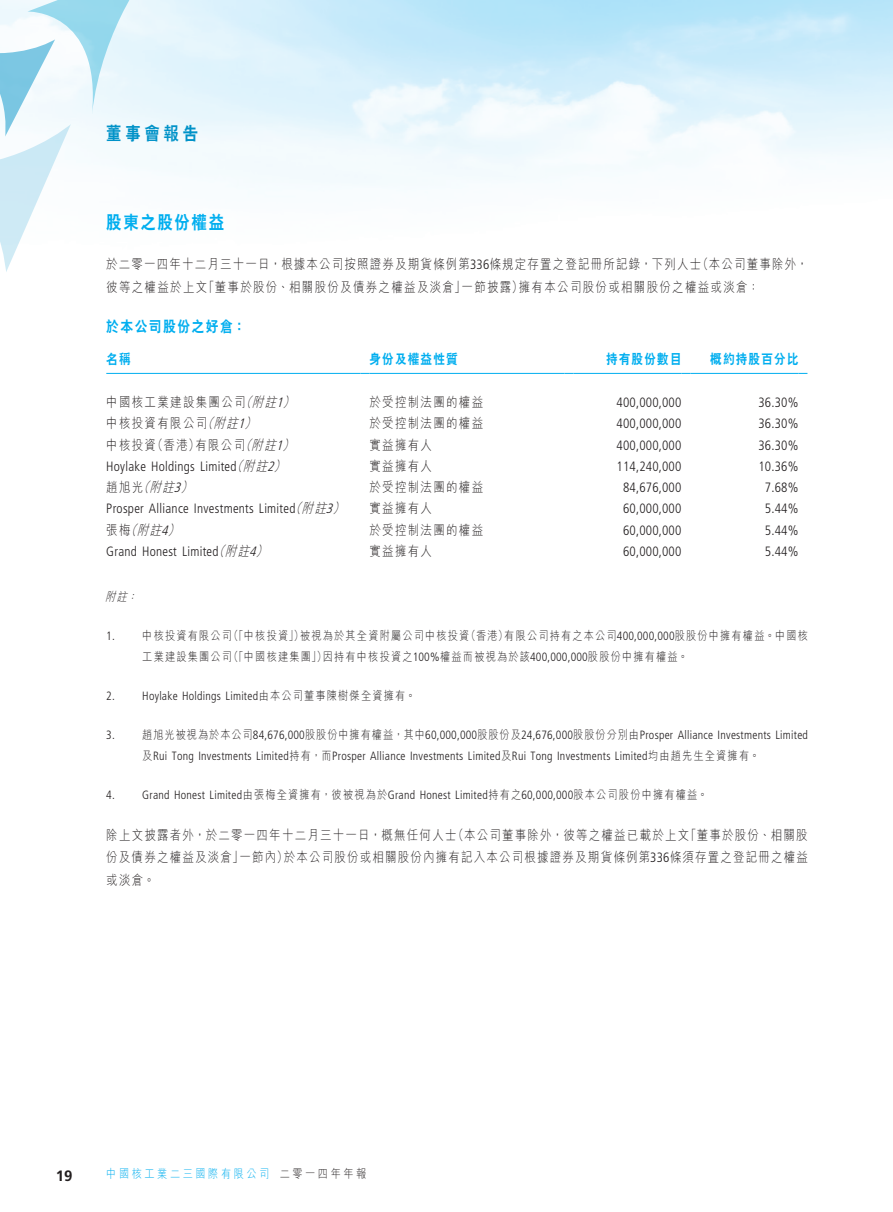
<style>
.page{position:relative;width:893px;height:1212px;background:#fff}
.page>*{position:absolute;margin:0;border:0;box-sizing:border-box;transform-origin:0 0}
._03_H1{font:800 18px "C Hei 2 HK";letter-spacing:.115em;color:#00aeef;scale:.85 1}
.t1{font:800 18px "C Hei 2 HK";letter-spacing:.25em;color:#0092c8;scale:.85 1}
._04___H2{font:800 15px "C Hei 2 HK";letter-spacing:.115em;color:#00aeef;scale:.85 1}
.t2{font:700 15px "Frutiger LT Std";color:#231f20}
._01_Body_Text{font:300 13.5px/22.5px "M Hei HK";letter-spacing:.105em;color:#231f20;scale:.85 1}
._31_table_tab_6pt{font:300 condensed 13.5px "Frutiger LT Std";letter-spacing:.01em;color:#231f20}
._15_Table_Stub{font:300 13.5px "M Hei HK";letter-spacing:.115em;color:#231f20;scale:.85 1}
._15_Table_Stub-2{font:300 condensed 13.5px "Frutiger LT Std";letter-spacing:.02em;color:#231f20}
._15_Table_Stub-3{font:italic 300 13.5px "M Hei HK";color:#231f20;scale:.85 1}
._31_table_tab_6pt-2{font:800 13.5px "C Hei 2 HK";letter-spacing:.115em;color:#00aeef;scale:.85 1}
._15_Table_Stub-4{font:800 13.5px "C Hei 2 HK";letter-spacing:.115em;color:#00aeef;scale:.85 1}
._21_IN0__Note{font:300 condensed 12px "Frutiger LT Std";letter-spacing:.02em;color:#231f20}
._21_IN0__Note-2{font:300 12px "M Hei HK";letter-spacing:.115em;color:#231f20;scale:.85 1}
.t3{font:300 12px "M Hei HK";letter-spacing:.25em;color:#00aeef;scale:.85 1}
._21_IN0__Note-3{font:300 12px "M Hei HK";letter-spacing:.25em;color:#231f20;scale:.85 1}
._21_IN0__Note-4{font:italic 300 12px "M Hei HK";color:#231f20;scale:.85 1}
.s1{font-family:"Frutiger LT Std";font-stretch:condensed}
.s2{font-family:"M Hei HK";font-style:italic;font-stretch:normal}
.s3{font-family:"M Hei HK";font-stretch:normal}
</style>
<div class="page">
<svg style="left:0;top:0;width:153px;height:272px"></svg>
<hr style="left:106px;top:373px;width:254px;height:1px;background:#00aeef">
<hr style="left:369px;top:373px;width:195px;height:1px;background:#00aeef">
<hr style="left:573px;top:373px;width:108px;height:1px;background:#00aeef">
<hr style="left:690px;top:373px;width:108px;height:1px;background:#00aeef">
<h1 class="t1" style="left:106px;top:122px;width:109px">董事會報告</h1>
<p class="_03_H1" style="left:106px;top:210px;width:140px">股東之股份權益</p>
<p class="_01_Body_Text" style="left:697px;top:252px;width:132px">（本公司董事除外，</p>
<p class="_01_Body_Text" style="left:519px;top:252px;width:284px;text-indent:-413px">於二零一四年十二月三十一日，根據本公司按照證券及期貨條例第<span class="s1">336</span>條規定存置之登記冊所記錄，下列人士<br>擁有本公司股份或相關股份之權益或淡倉：</p>
<p class="_01_Body_Text" style="left:462px;top:275px;width:74px">一節披露）</p>
<p class="_01_Body_Text" style="left:203px;top:275px;width:310px">「董事於股份、相關股份及債券之權益及淡倉」</p>
<p class="_01_Body_Text" style="left:106px;top:275px;width:120px">彼等之權益於上文</p>
<p class="_04___H2" style="left:106px;top:317px;width:166px">於本公司股份之好倉：</p>
<p class="_15_Table_Stub-4" style="left:106px;top:350px;width:30px">名稱</p>
<p class="_15_Table_Stub-4" style="left:369px;top:350px;width:105px">身份及權益性質</p>
<p class="_31_table_tab_6pt-2" style="left:606px;top:350px;width:90px">持有股份數目</p>
<p class="_31_table_tab_6pt-2" style="left:710px;top:350px;width:105px">概約持股百分比</p>
<p class="_15_Table_Stub-3" style="left:240px;top:393px;width:21px">（</p>
<p class="_15_Table_Stub-3" style="left:276px;top:393px;width:28px">）<span class="s1">1</span></p>
<p class="_15_Table_Stub-3" style="left:252px;top:393px;width:36px">附註</p>
<p class="_15_Table_Stub" style="left:106px;top:393px;width:165px">中國核工業建設集團公司</p>
<p class="_15_Table_Stub" style="left:369px;top:393px;width:135px">於受控制法團的權益</p>
<p class="_31_table_tab_6pt" style="left:616px;top:395px;width:66px">400,000,000</p>
<p class="_31_table_tab_6pt" style="left:758px;top:395px;width:42px">36.30%</p>
<p class="_15_Table_Stub-3" style="left:202px;top:414px;width:21px">（</p>
<p class="_15_Table_Stub-3" style="left:238px;top:414px;width:28px">）<span class="s1">1</span></p>
<p class="_15_Table_Stub-3" style="left:213px;top:414px;width:36px">附註</p>
<p class="_15_Table_Stub" style="left:106px;top:414px;width:120px">中核投資有限公司</p>
<p class="_15_Table_Stub" style="left:369px;top:414px;width:135px">於受控制法團的權益</p>
<p class="_31_table_tab_6pt" style="left:616px;top:416px;width:66px">400,000,000</p>
<p class="_31_table_tab_6pt" style="left:758px;top:416px;width:42px">36.30%</p>
<p class="_15_Table_Stub" style="left:152px;top:435px;width:57px">（香港）</p>
<p class="_15_Table_Stub-3" style="left:240px;top:435px;width:21px">（</p>
<p class="_15_Table_Stub-3" style="left:276px;top:435px;width:28px">）<span class="s1">1</span></p>
<p class="_15_Table_Stub-3" style="left:251px;top:435px;width:36px">附註</p>
<p class="_15_Table_Stub" style="left:106px;top:435px;width:60px">中核投資</p>
<p class="_15_Table_Stub" style="left:195px;top:435px;width:60px">有限公司</p>
<p class="_15_Table_Stub" style="left:369px;top:435px;width:75px">實益擁有人</p>
<p class="_31_table_tab_6pt" style="left:616px;top:437px;width:66px">400,000,000</p>
<p class="_31_table_tab_6pt" style="left:758px;top:437px;width:42px">36.30%</p>
<p class="_15_Table_Stub-3" style="left:231px;top:456px;width:21px">（</p>
<p class="_15_Table_Stub-3" style="left:267px;top:456px;width:28px">）<span class="s1">2</span></p>
<p class="_15_Table_Stub-2" style="left:106px;top:459px;width:167px">Hoylake Holdings Limited <span class="s2">附註</span></p>
<p class="_15_Table_Stub" style="left:369px;top:456px;width:75px">實益擁有人</p>
<p class="_31_table_tab_6pt" style="left:616px;top:459px;width:66px">114,240,000</p>
<p class="_31_table_tab_6pt" style="left:758px;top:459px;width:42px">10.36%</p>
<p class="_15_Table_Stub-3" style="left:138px;top:478px;width:21px">（</p>
<p class="_15_Table_Stub-3" style="left:174px;top:478px;width:28px">）<span class="s1">3</span></p>
<p class="_15_Table_Stub-3" style="left:149px;top:478px;width:36px">附註</p>
<p class="_15_Table_Stub" style="left:106px;top:478px;width:45px">趙旭光</p>
<p class="_15_Table_Stub" style="left:369px;top:478px;width:135px">於受控制法團的權益</p>
<p class="_31_table_tab_6pt" style="left:623px;top:480px;width:60px">84,676,000</p>
<p class="_31_table_tab_6pt" style="left:765px;top:480px;width:35px">7.68%</p>
<p class="_15_Table_Stub-3" style="left:290px;top:499px;width:21px">（</p>
<p class="_15_Table_Stub-3" style="left:326px;top:499px;width:28px">）<span class="s1">3</span></p>
<p class="_15_Table_Stub-2" style="left:106px;top:501px;width:226px">Prosper Alliance Investments Limited <span class="s2">附註</span></p>
<p class="_15_Table_Stub" style="left:369px;top:499px;width:75px">實益擁有人</p>
<p class="_31_table_tab_6pt" style="left:623px;top:501px;width:60px">60,000,000</p>
<p class="_31_table_tab_6pt" style="left:765px;top:501px;width:35px">5.44%</p>
<p class="_15_Table_Stub-3" style="left:125px;top:520px;width:21px">（</p>
<p class="_15_Table_Stub-3" style="left:161px;top:520px;width:28px">）<span class="s1">4</span></p>
<p class="_15_Table_Stub-3" style="left:137px;top:520px;width:36px">附註</p>
<p class="_15_Table_Stub" style="left:106px;top:520px;width:30px">張梅</p>
<p class="_15_Table_Stub" style="left:369px;top:520px;width:135px">於受控制法團的權益</p>
<p class="_31_table_tab_6pt" style="left:623px;top:522px;width:60px">60,000,000</p>
<p class="_31_table_tab_6pt" style="left:765px;top:522px;width:35px">5.44%</p>
<p class="_15_Table_Stub-3" style="left:213px;top:542px;width:21px">（</p>
<p class="_15_Table_Stub-3" style="left:249px;top:542px;width:28px">）<span class="s1">4</span></p>
<p class="_15_Table_Stub-2" style="left:106px;top:544px;width:149px">Grand Honest Limited <span class="s2">附註</span></p>
<p class="_15_Table_Stub" style="left:369px;top:542px;width:75px">實益擁有人</p>
<p class="_31_table_tab_6pt" style="left:623px;top:544px;width:60px">60,000,000</p>
<p class="_31_table_tab_6pt" style="left:765px;top:544px;width:35px">5.44%</p>
<p class="_21_IN0__Note-4" style="left:105px;top:588px;width:32px">附註</p>
<p class="_21_IN0__Note-4" style="left:127px;top:588px;width:19px">：</p>
<p class="_21_IN0__Note" style="left:106px;top:629px;width:10px">1.</p>
<p class="_21_IN0__Note" style="left:106px;top:689px;width:10px">2.</p>
<p class="_21_IN0__Note" style="left:106px;top:728px;width:10px">3.</p>
<p class="_21_IN0__Note" style="left:106px;top:788px;width:10px">4.</p>
<p class="_21_IN0__Note-2" style="left:504px;top:627px;width:359px">有限公司持有之本公司<span class="s1">400,000,000</span>股股份中擁有權益。中國核</p>
<p class="_21_IN0__Note-2" style="left:228px;top:627px;width:90px">（「中核投資」）</p>
<p class="_21_IN0__Note-2" style="left:466px;top:627px;width:51px">（香港）</p>
<p class="_21_IN0__Note-2" style="left:300px;top:627px;width:201px">被視為於其全資附屬公司中核投資</p>
<p class="_21_IN0__Note-2" style="left:142px;top:627px;width:107px">中核投資有限公司</p>
<p class="_21_IN0__Note-2" style="left:323px;top:648px;width:431px">因持有中核投資之<span class="s1">100%</span>權益而被視為於該<span class="s1">400,000,000</span>股股份中擁有權益。</p>
<p class="_21_IN0__Note-2" style="left:228px;top:648px;width:117px">（「中國核建集團」）</p>
<p class="_21_IN0__Note-2" style="left:142px;top:648px;width:107px">工業建設集團公司</p>
<p class="_21_IN0__Note" style="left:142px;top:689px;width:275px">Hoylake Holdings Limited<span class="s3">由本公司董事陳樹傑全資擁有。</span></p>
<p class="_21_IN0__Note" style="left:142px;top:728px;width:667px"><span class="s3">趙旭光被視為於本公司</span>84,676,000<span class="s3">股股份中擁有權益，其中</span>60,000,000<span class="s3">股股份及</span>24,676,000<span class="s3">股股份分別由</span>Prosper Alliance Investments Limited</p>
<p class="_21_IN0__Note" style="left:142px;top:749px;width:619px"><span class="s3">及</span>Rui Tong Investments Limited<span class="s3">持有，而</span>Prosper Alliance Investments Limited<span class="s3">及</span>Rui Tong Investments Limited<span class="s3">均由趙先生全資擁有。</span></p>
<p class="_21_IN0__Note" style="left:142px;top:788px;width:567px">Grand Honest Limited<span class="s3">由張梅全資擁有，彼被視為於</span>Grand Honest Limited<span class="s3">持有之</span>60,000,000<span class="s3">股本公司股份中擁有權益。</span></p>
<p class="_01_Body_Text" style="left:452px;top:823px;width:280px">（本公司董事除外，彼等之權益已載於上文</p>
<p class="_01_Body_Text" style="left:284px;top:823px;width:618px;text-indent:-177px">除上文披露者外，於二零一四年十二月三十一日，概無任何人士<br>於本公司股份或相關股份內擁有記入本公司根據證券及期貨條例第<span class="s1">336</span>條須存置之登記冊之權益</p>
<p class="_01_Body_Text" style="left:685px;top:823px;width:146px">「董事於股份、相關股</p>
<p class="_01_Body_Text" style="left:239px;top:845px;width:59px">一節內）</p>
<p class="_01_Body_Text" style="left:106px;top:845px;width:163px">份及債券之權益及淡倉」或淡倉。</p>
<p class="t2" style="left:56px;top:1167px;width:18px">19</p>
<p class="t3" style="left:106px;top:1165px;width:193px">中國核工業二三國際有限公司</p>
<p class="_21_IN0__Note-3" style="left:280px;top:1165px;width:104px">二零一四年年報</p>
</div>
